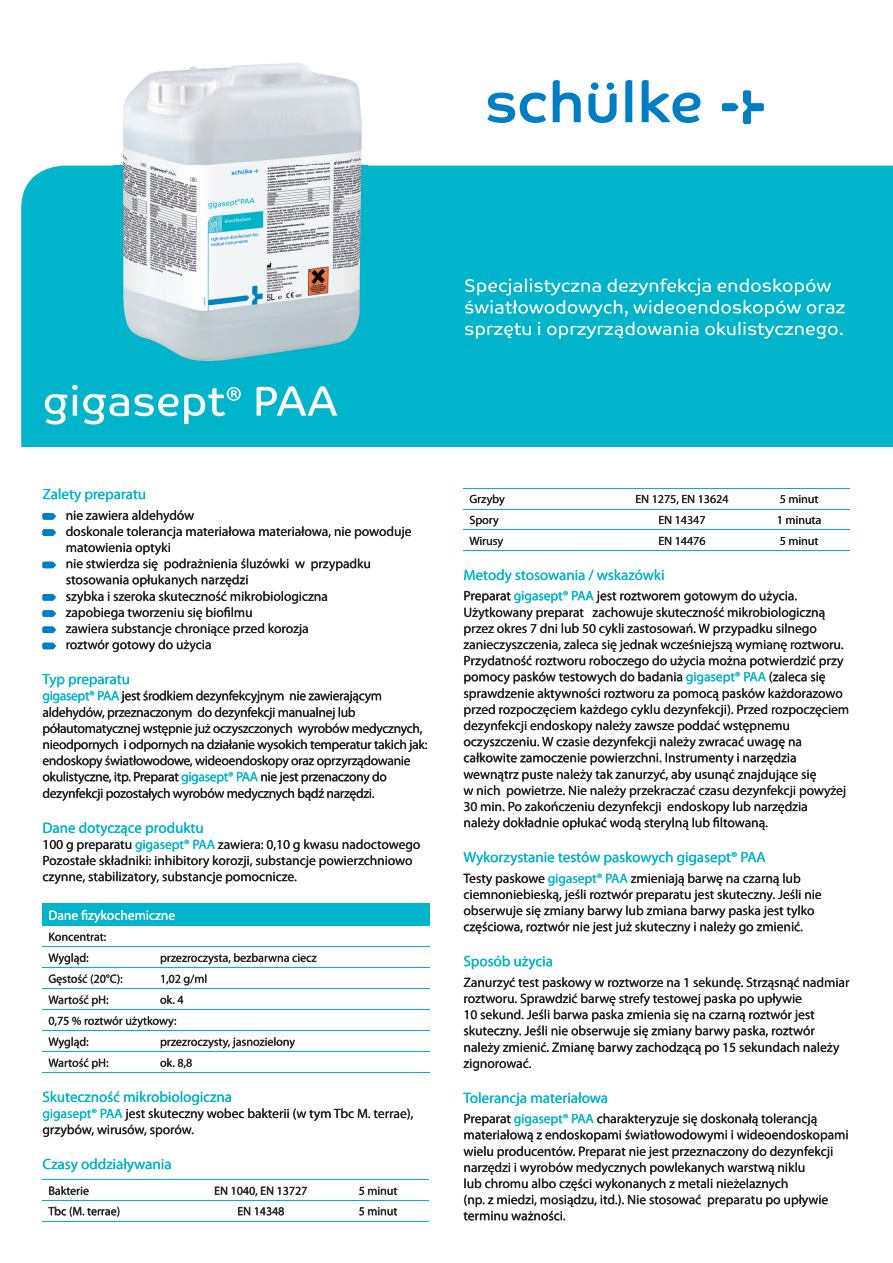
<style>
.page{position:relative;width:893px;height:1263px;background:#fff}
.page>*{position:absolute;margin:0;border:0;box-sizing:border-box;transform-origin:0 0}
.t1{font:15px "Myriad Pro";color:#00b5cb}
.t2{font:13.5px/16.2px "Myriad Pro";color:#201d1e}
.t3{font:13.5px/16.2px "Myriad Pro";letter-spacing:-.02em;color:#201d1e}
.t4{font:13.5px "Myriad Pro";color:#fff}
.t5{font:12px/21px "Myriad Pro";color:#201d1e}
.s1{color:#00b5cb}
</style>
<div class="page">
<div style="left:21px;top:166px;width:872px;height:281px;background:#00b5cb"></div>
<svg style="left:588px;top:82px;width:28px;height:41px"></svg>
<svg style="left:487px;top:93px;width:59px;height:30px"></svg>
<svg style="left:553px;top:80px;width:28px;height:42px"></svg>
<svg style="left:625px;top:80px;width:7px;height:42px"></svg>
<svg style="left:642px;top:80px;width:58px;height:43px"></svg>
<svg style="left:722px;top:90px;width:42px;height:34px"></svg>
<svg style="left:45px;top:385px;width:292px;height:39px"></svg>
<svg style="left:465px;top:279px;width:380px;height:60px;background:#35c4d5"></svg>
<div style="left:42px;top:903px;width:387px;height:23px;background:#00b5cb"></div>
<hr style="left:42px;top:946px;width:387px;height:1px;background:#00b5cb">
<hr style="left:42px;top:967px;width:387px;height:1px;background:#00b5cb">
<hr style="left:42px;top:988px;width:387px;height:1px;background:#00b5cb">
<hr style="left:42px;top:1009px;width:387px;height:1px;background:#00b5cb">
<hr style="left:42px;top:1030px;width:387px;height:1px;background:#00b5cb">
<hr style="left:42px;top:1051px;width:387px;height:1px;background:#00b5cb">
<hr style="left:42px;top:1072px;width:387px;height:1px;background:#00b5cb">
<hr style="left:42px;top:1179px;width:387px;height:1px;background:#00b5cb">
<hr style="left:42px;top:1200px;width:387px;height:1px;background:#00b5cb">
<hr style="left:42px;top:1221px;width:387px;height:1px;background:#00b5cb">
<hr style="left:463px;top:488px;width:387px;height:1px;background:#00b5cb">
<hr style="left:463px;top:509px;width:387px;height:1px;background:#00b5cb">
<hr style="left:463px;top:530px;width:387px;height:1px;background:#00b5cb">
<hr style="left:463px;top:551px;width:387px;height:1px;background:#00b5cb">
<svg style="left:464px;top:1114px;width:384px;height:107px"></svg>
<svg style="left:463px;top:1092px;width:144px;height:14px"></svg>
<svg style="left:464px;top:977px;width:385px;height:94px"></svg>
<svg style="left:464px;top:956px;width:88px;height:14px"></svg>
<svg style="left:463px;top:873px;width:358px;height:61px"></svg>
<svg style="left:464px;top:852px;width:301px;height:14px"></svg>
<svg style="left:464px;top:591px;width:384px;height:239px"></svg>
<svg style="left:464px;top:569px;width:200px;height:14px"></svg>
<svg style="left:780px;top:537px;width:38px;height:8px"></svg>
<svg style="left:659px;top:537px;width:46px;height:8px"></svg>
<svg style="left:470px;top:537px;width:33px;height:11px"></svg>
<svg style="left:778px;top:516px;width:43px;height:8px"></svg>
<svg style="left:659px;top:516px;width:46px;height:8px"></svg>
<svg style="left:470px;top:516px;width:28px;height:11px"></svg>
<svg style="left:780px;top:495px;width:38px;height:8px"></svg>
<svg style="left:636px;top:495px;width:92px;height:10px"></svg>
<svg style="left:470px;top:495px;width:35px;height:11px"></svg>
<img style="left:113px;top:63px;width:254px;height:298px">
<svg style="left:359px;top:1207px;width:38px;height:9px"></svg>
<svg style="left:238px;top:1207px;width:46px;height:9px"></svg>
<svg style="left:48px;top:1207px;width:71px;height:10px"></svg>
<svg style="left:359px;top:1186px;width:38px;height:9px"></svg>
<svg style="left:215px;top:1186px;width:92px;height:10px"></svg>
<svg style="left:49px;top:1186px;width:40px;height:9px"></svg>
<svg style="left:43px;top:1159px;width:128px;height:13px"></svg>
<svg style="left:43px;top:1091px;width:370px;height:46px"></svg>
<svg style="left:160px;top:1058px;width:32px;height:10px"></svg>
<svg style="left:49px;top:1058px;width:59px;height:11px"></svg>
<svg style="left:161px;top:1037px;width:134px;height:11px"></svg>
<svg style="left:49px;top:1037px;width:39px;height:11px"></svg>
<svg style="left:49px;top:1016px;width:127px;height:11px"></svg>
<svg style="left:160px;top:995px;width:23px;height:9px"></svg>
<svg style="left:49px;top:995px;width:59px;height:11px"></svg>
<svg style="left:161px;top:974px;width:45px;height:11px"></svg>
<svg style="left:49px;top:974px;width:73px;height:11px"></svg>
<svg style="left:161px;top:953px;width:156px;height:11px"></svg>
<svg style="left:49px;top:953px;width:39px;height:11px"></svg>
<svg style="left:49px;top:932px;width:57px;height:9px"></svg>
<svg style="left:50px;top:910px;width:125px;height:13px"></svg>
<svg style="left:43px;top:822px;width:377px;height:62px"></svg>
<svg style="left:42px;top:674px;width:385px;height:127px"></svg>
<svg style="left:66px;top:510px;width:345px;height:142px"></svg>
<svg style="left:43px;top:489px;width:102px;height:14px"></svg>
<svg style="left:42px;top:513px;width:14px;height:7px"></svg>
<svg style="left:42px;top:529px;width:14px;height:7px"></svg>
<svg style="left:42px;top:562px;width:14px;height:6px"></svg>
<svg style="left:42px;top:594px;width:14px;height:7px"></svg>
<svg style="left:42px;top:610px;width:14px;height:7px"></svg>
<svg style="left:42px;top:627px;width:14px;height:6px"></svg>
<svg style="left:42px;top:643px;width:14px;height:6px"></svg>
<p class="t1" style="left:42px;top:488px;width:105px">Zalety preparatu</p>
<p class="t2" style="left:66px;top:508px;width:347px">nie zawiera aldehydów<br>doskonale tolerancja materiałowa materiałowa, nie powoduje matowienia optyki<br>nie stwierdza się podrażnienia śluzówki w przypadku stosowania opłukanych narzędzi<br>szybka i szeroka skuteczność mikrobiologiczna<br>zapobiega tworzeniu się biofilmu<br>zawiera substancje chroniące przed korozja<br>roztwór gotowy do użycia</p>
<p class="t1" style="left:42px;top:673px;width:89px">Typ preparatu</p>
<p class="t3" style="left:42px;top:689px;width:386px"><span class="s1">gigasept® PAA</span> jest środkiem dezynfekcyjnym nie zawierającym aldehydów, przeznaczonym do dezynfekcji manualnej lub półautomatycznej wstępnie już oczyszczonych wyrobów medycznych, nieodpornych i odpornych na działanie wysokich temperatur takich jak: endoskopy światłowodowe, wideoendoskopy oraz oprzyrządowanie okulistyczne, itp. Preparat <span class="s1">gigasept® PAA</span> nie jest przenaczony do dezynfekcji pozostałych wyrobów medycznych bądź narzędzi.</p>
<p class="t1" style="left:42px;top:822px;width:163px">Dane dotyczące produktu</p>
<p class="t2" style="left:42px;top:837px;width:379px">100 g preparatu <span class="s1">gigasept® PAA</span> zawiera: 0,10 g kwasu nadoctowego<br>Pozostałe składniki: inhibitory korozji, substancje powierzchniowo czynne, stabilizatory, substancje pomocnicze.</p>
<p class="t4" style="left:48px;top:910px;width:128px">Dane fizykochemiczne</p>
<p class="t5" style="left:48px;top:927px;width:59px">Koncentrat:<br>Wygląd:</p>
<p class="t5" style="left:160px;top:948px;width:158px">przezroczysta, bezbarwna ciecz</p>
<p class="t5" style="left:48px;top:969px;width:76px">Gęstość (20°C):</p>
<p class="t5" style="left:160px;top:969px;width:49px">1,02 g/ml</p>
<p class="t5" style="left:48px;top:990px;width:62px">Wartość pH:</p>
<p class="t5" style="left:48px;top:990px;width:137px;text-indent:112px">ok. 4<br>0,75 % roztwór użytkowy:<br>Wygląd:</p>
<p class="t5" style="left:160px;top:1032px;width:136px">przezroczysty, jasnozielony</p>
<p class="t5" style="left:48px;top:1053px;width:62px">Wartość pH:</p>
<p class="t5" style="left:160px;top:1053px;width:34px">ok. 8,8</p>
<p class="t1" style="left:42px;top:1091px;width:191px">Skuteczność mikrobiologiczna</p>
<p class="t2" style="left:42px;top:1106px;width:372px"><span class="s1">gigasept® PAA</span> jest skuteczny wobec bakterii (w tym Tbc M. terrae), grzybów, wirusów, sporów.</p>
<p class="t1" style="left:42px;top:1158px;width:131px">Czasy oddziaływania</p>
<p class="t5" style="left:48px;top:1181px;width:42px">Bakterie</p>
<p class="t5" style="left:214px;top:1181px;width:95px">EN 1040, EN 13727</p>
<p class="t5" style="left:359px;top:1181px;width:40px">5 minut</p>
<p class="t5" style="left:48px;top:1202px;width:73px">Tbc (M. terrae)</p>
<p class="t5" style="left:237px;top:1202px;width:49px">EN 14348</p>
<p class="t5" style="left:359px;top:1202px;width:40px">5 minut</p>
<p class="t5" style="left:469px;top:489px;width:37px">Grzyby</p>
<p class="t5" style="left:635px;top:489px;width:95px">EN 1275, EN 13624</p>
<p class="t5" style="left:780px;top:489px;width:40px">5 minut</p>
<p class="t5" style="left:469px;top:510px;width:31px">Spory</p>
<p class="t5" style="left:658px;top:510px;width:49px">EN 14347</p>
<p class="t5" style="left:777px;top:510px;width:46px">1 minuta</p>
<p class="t5" style="left:469px;top:531px;width:35px">Wirusy</p>
<p class="t5" style="left:658px;top:531px;width:49px">EN 14476</p>
<p class="t5" style="left:780px;top:531px;width:40px">5 minut</p>
<p class="t1" style="left:463px;top:569px;width:203px">Metody stosowania / wskazówki</p>
<p class="t2" style="left:463px;top:589px;width:387px">Preparat <span class="s1">gigasept® PAA</span> jest roztworem gotowym do użycia.<br>Użytkowany preparat zachowuje skuteczność mikrobiologiczną przez okres 7 dni lub 50 cykli zastosowań. W przypadku silnego zanieczyszczenia, zaleca się jednak wcześniejszą wymianę roztworu.<br>Przydatność roztworu roboczego do użycia można potwierdzić przy pomocy pasków testowych do badania <span class="s1">gigasept® PAA</span> (zaleca się sprawdzenie aktywności roztworu za pomocą pasków każdorazowo przed rozpoczęciem każdego cyklu dezynfekcji). Przed rozpoczęciem dezynfekcji endoskopy należy zawsze poddać wstępnemu oczyszczeniu. W czasie dezynfekcji należy zwracać uwagę na całkowite zamoczenie powierzchni. Instrumenty i narzędzia wewnątrz puste należy tak zanurzyć, aby usunąć znajdujące się<br>w nich powietrze. Nie należy przekraczać czasu dezynfekcji powyżej 30 min. Po zakończeniu dezynfekcji endoskopy lub narzędzia<br>należy dokładnie opłukać wodą sterylną lub filtowaną.</p>
<p class="t1" style="left:463px;top:852px;width:304px">Wykorzystanie testów paskowych gigasept® PAA</p>
<p class="t2" style="left:463px;top:871px;width:360px">Testy paskowe <span class="s1">gigasept® PAA</span> zmieniają barwę na czarną lub ciemnoniebieską, jeśli roztwór preparatu jest skuteczny. Jeśli nie obserwuje się zmiany barwy lub zmiana barwy paska jest tylko częściowa, roztwór nie jest już skuteczny i należy go zmienić.</p>
<p class="t1" style="left:463px;top:956px;width:91px">Sposób użycia</p>
<p class="t2" style="left:463px;top:975px;width:387px">Zanurzyć test paskowy w roztworze na 1 sekundę. Strząsnąć nadmiar roztworu. Sprawdzić barwę strefy testowej paska po upływie<br>10 sekund. Jeśli barwa paska zmienia się na czarną roztwór jest skuteczny. Jeśli nie obserwuje się zmiany barwy paska, roztwór należy zmienić. Zmianę barwy zachodzącą po 15 sekundach należy zignorować.</p>
<p class="t1" style="left:463px;top:1092px;width:146px">Tolerancja materiałowa</p>
<p class="t2" style="left:463px;top:1112px;width:387px">Preparat <span class="s1">gigasept® PAA</span> charakteryzuje się doskonałą tolerancją materiałową z endoskopami światłowodowymi i wideoendoskopami wielu producentów. Preparat nie jest przeznaczony do dezynfekcji narzędzi i wyrobów medycznych powlekanych warstwą niklu<br>lub chromu albo części wykonanych z metali nieżelaznych<br>(np. z miedzi, mosiądzu, itd.). Nie stosować preparatu po upływie terminu ważności.</p>
</div>
